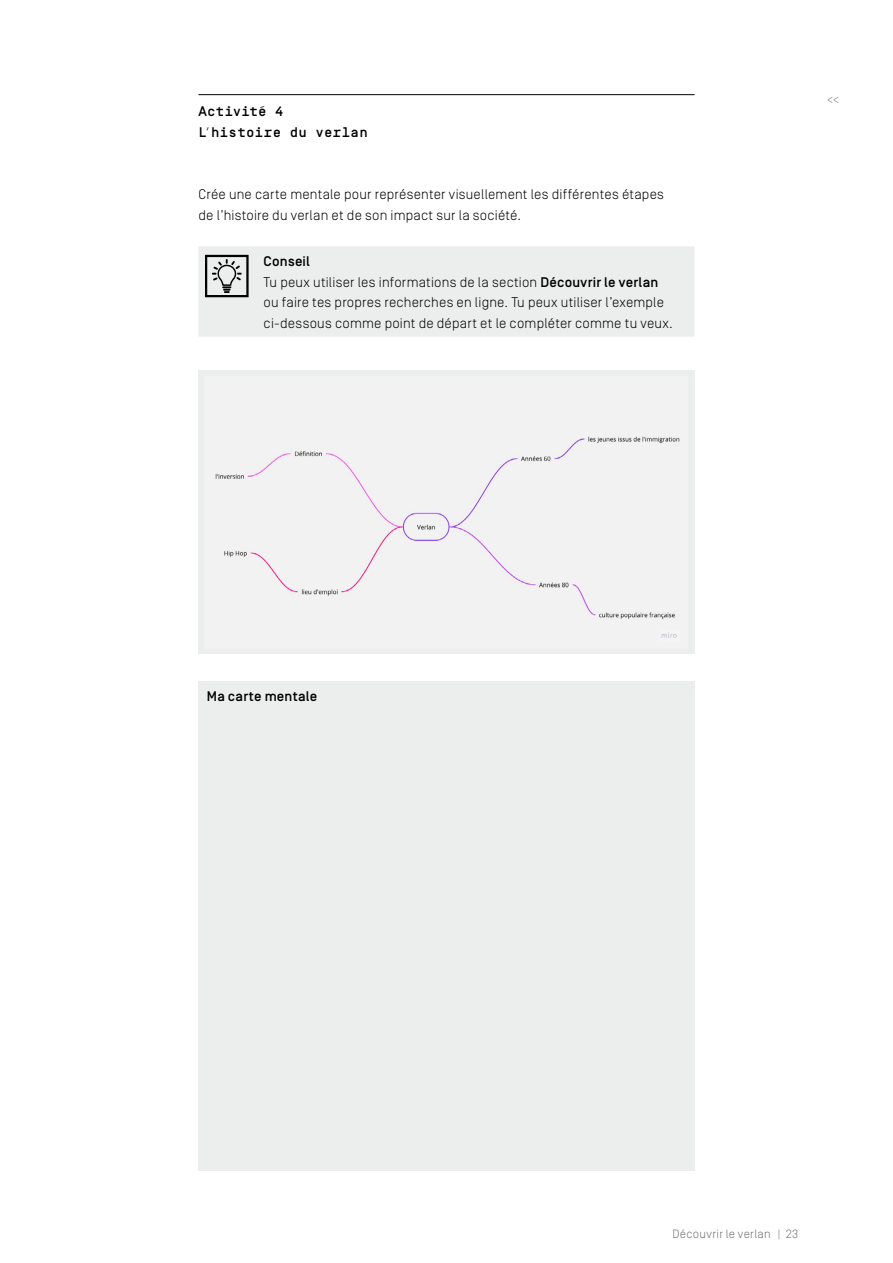
<style>
.page{position:relative;width:893px;height:1263px;background:#fff}
.page>*{position:absolute;margin:0;border:0;box-sizing:border-box;transform-origin:0 0}
.t1{font:300 13.95px/20.7px "Simplon Norm";letter-spacing:.015em;color:#000}
.t2{font:500 13.95px/20.7px "Simplon Mono";letter-spacing:.02em;color:#000}
.t3{font:500 13.95px "Simplon Norm";letter-spacing:.015em;color:#000}
.t4{font:300 12px "Simplon Norm";letter-spacing:.025em;color:#707172}
.s1{font-weight:500}
</style>
<div class="page">
<hr style="left:198px;top:94px;width:496px;height:1px;background:#000">
<div style="left:198px;top:246px;width:496px;height:91px;background:#eceded"></div>
<div style="left:205px;top:255px;width:44px;height:42px;border:2px solid #000"></div>
<svg style="left:212px;top:259px;width:30px;height:34px"></svg>
<div style="left:198px;top:370px;width:496px;height:284px;background:#eceded"></div>
<img style="left:215px;top:436px;width:465px;height:202px">
<div style="left:198px;top:681px;width:496px;height:489px;background:#eceded"></div>
<p class="t2" style="left:198px;top:101px;width:171px">Activité 4<br>L’histoire du verlan</p>
<p class="t1" style="left:198px;top:184px;width:467px">Crée une carte mentale pour représenter visuellement les différentes étapes de l’histoire du verlan et de son impact sur la société.</p>
<p class="t1" style="left:264px;top:251px;width:411px"><span class="s1">Conseil<br></span>Tu peux utiliser les informations de la section <span class="s1">Découvrir le verlan </span>ou faire tes propres recherches en ligne. Tu peux utiliser l’exemple ci-dessous comme point de départ et le compléter comme tu veux.</p>
<p class="t3" style="left:207px;top:689px;width:112px">Ma carte mentale</p>
<p class="t4" style="left:827px;top:93px;width:14px">&lt;&lt;</p>
<p class="t4" style="left:673px;top:1227px;width:100px">Découvrir le verlan</p>
<p class="t4" style="left:778px;top:1227px;width:22px">| 23</p>
</div>
